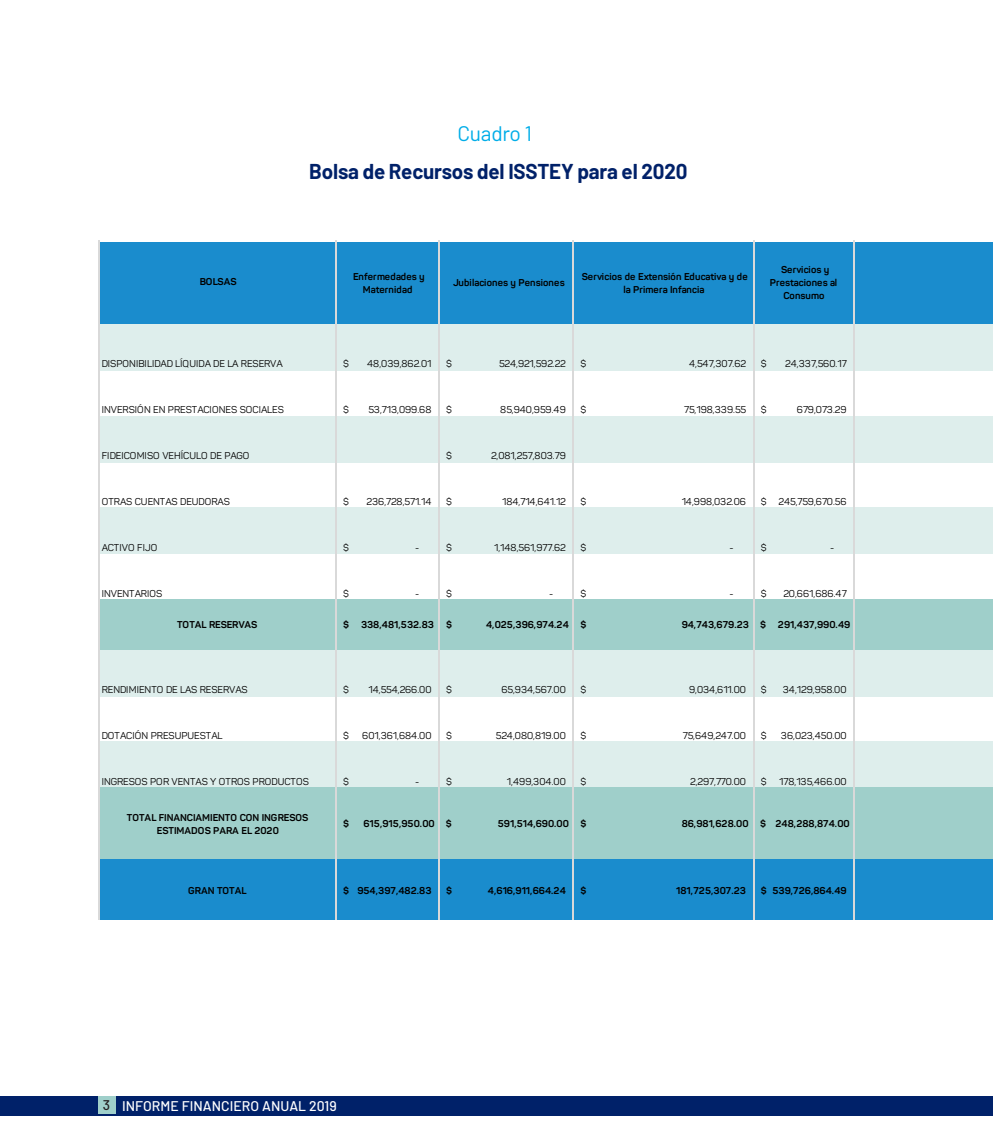
<style>
.page{position:relative;width:993px;height:1141px;background:#fff}
.page>*{position:absolute;margin:0;border:0;box-sizing:border-box;transform-origin:0 0}
.t1{font:700 21px "Barlow";letter-spacing:-.01em;color:#002169}
.t2{font:21px "Barlow";letter-spacing:-.015em;color:#00ade8}
.t3{font:500 14px "Barlow";letter-spacing:.005em;color:#fff}
.t4{font:9.8px "Panton";color:#000}
.t5{font:700 9.8px/12.8px "Panton";color:#000;text-align:center}
.t6{font:9.8px "Panton";letter-spacing:-.02em;color:#000}
.t7{font:9.8px "Panton";letter-spacing:-.025em;color:#000}
.t8{font:700 9.8px "Panton";letter-spacing:.02em;color:#000}
.s1{color:#231f20}
</style>
<div class="page">
<div style="left:0;top:1096px;width:992px;height:20px;background:#002169"></div>
<div style="left:98px;top:1096px;width:18px;height:18px;background:#9fcfca"></div>
<div style="left:100px;top:242px;width:892px;height:83px;background:#1a8ccd"></div>
<div style="left:100px;top:324px;width:892px;height:46px;background:#deeeec"></div>
<div style="left:100px;top:416px;width:892px;height:46px;background:#deeeec"></div>
<div style="left:100px;top:508px;width:892px;height:46px;background:#deeeec"></div>
<div style="left:100px;top:600px;width:892px;height:50px;background:#9fcfca"></div>
<div style="left:100px;top:650px;width:892px;height:46px;background:#deeeec"></div>
<div style="left:100px;top:742px;width:892px;height:46px;background:#deeeec"></div>
<div style="left:100px;top:788px;width:892px;height:72px;background:#9fcfca"></div>
<div style="left:100px;top:859px;width:892px;height:61px;background:#1a8ccd"></div>
<hr style="left:98px;top:241px;width:2px;height:679px;background:#d9d9d9">
<hr style="left:335px;top:241px;width:2px;height:679px;background:#d9d9d9">
<hr style="left:438px;top:241px;width:2px;height:679px;background:#d9d9d9">
<hr style="left:572px;top:241px;width:2px;height:679px;background:#d9d9d9">
<hr style="left:752px;top:241px;width:2px;height:679px;background:#d9d9d9">
<hr style="left:853px;top:241px;width:1px;height:679px;background:#d9d9d9">
<p class="t2" style="left:457px;top:121px;width:76px">Cuadro 1</p>
<p class="t1" style="left:309px;top:158px;width:379px">Bolsa de Recursos del ISSTEY para el 2020</p>
<p class="t5" style="left:200px;top:275px;width:38px">BOLSAS</p>
<p class="t5" style="left:353px;top:270px;width:73px">Enfermedades y<br>Maternidad</p>
<p class="t5" style="left:453px;top:276px;width:113px">Jubilaciones y Pensiones</p>
<p class="t5" style="left:581px;top:270px;width:167px">Servicios de Extensión Educativa y de la Primera Infancia</p>
<p class="t5" style="left:769px;top:263px;width:69px">Servicios y<br>Prestaciones al<br>Consumo</p>
<p class="t4" style="left:102px;top:358px;width:182px">DISPONIBILIDAD LÍQUIDA DE LA RESERVA</p>
<p class="t4" style="left:343px;top:358px;width:7px">$</p>
<p class="t4" style="left:367px;top:358px;width:66px">48,039,862.01</p>
<p class="t4" style="left:446px;top:358px;width:7px">$</p>
<p class="t7" style="left:499px;top:358px;width:69px">524,921,592.22</p>
<p class="t4" style="left:580px;top:358px;width:7px">$</p>
<p class="t4" style="left:688px;top:358px;width:59px">4,547,307.62</p>
<p class="t4" style="left:760px;top:358px;width:7px">$</p>
<p class="t4" style="left:785px;top:358px;width:63px">24,337,560.17</p>
<p class="t4" style="left:102px;top:404px;width:183px">INVERSIÓN EN PRESTACIONES SOCIALES</p>
<p class="t4" style="left:343px;top:404px;width:7px">$</p>
<p class="t4" style="left:368px;top:404px;width:65px">53,713,099.68</p>
<p class="t4" style="left:446px;top:404px;width:7px">$</p>
<p class="t4" style="left:500px;top:404px;width:67px">85,940,959.49</p>
<p class="t4" style="left:580px;top:404px;width:7px">$</p>
<p class="t4" style="left:684px;top:404px;width:64px">75,198,339.55</p>
<p class="t4" style="left:760px;top:404px;width:7px">$</p>
<p class="t4" style="left:796px;top:404px;width:51px">679,073.29</p>
<p class="t4" style="left:102px;top:450px;width:149px">FIDEICOMISO VEHÍCULO DE PAGO</p>
<p class="t4" style="left:446px;top:450px;width:7px">$</p>
<p class="t4" style="left:491px;top:450px;width:76px">2,081,257,803.79</p>
<p class="t4" style="left:102px;top:496px;width:130px">OTRAS CUENTAS DEUDORAS</p>
<p class="t4" style="left:343px;top:496px;width:7px">$</p>
<p class="t6" style="left:366px;top:496px;width:66px">236,728,571.14</p>
<p class="t4" style="left:446px;top:496px;width:7px">$</p>
<p class="t4" style="left:502px;top:496px;width:65px">184,714,641.12</p>
<p class="t4" style="left:580px;top:496px;width:7px">$</p>
<p class="t4" style="left:681px;top:496px;width:66px">14,998,032.06</p>
<p class="t6" style="left:760px;top:496px;width:87px">$ 245,759,670.56</p>
<p class="t4" style="left:102px;top:542px;width:57px">ACTIVO FIJO</p>
<p class="t4" style="left:343px;top:542px;width:7px">$</p>
<p class="t4" style="left:415px;top:542px;width:6px">-</p>
<p class="t4" style="left:446px;top:542px;width:7px">$</p>
<p class="t4" style="left:494px;top:542px;width:73px">1,148,561,977.62</p>
<p class="t4" style="left:580px;top:542px;width:7px">$</p>
<p class="t4" style="left:729px;top:542px;width:6px">-</p>
<p class="t4" style="left:760px;top:542px;width:7px">$</p>
<p class="t4" style="left:829px;top:542px;width:6px">-</p>
<p class="t4" style="left:102px;top:588px;width:62px">INVENTARIOS</p>
<p class="t4" style="left:343px;top:588px;width:7px">$</p>
<p class="t4" style="left:415px;top:588px;width:6px">-</p>
<p class="t4" style="left:446px;top:588px;width:7px">$</p>
<p class="t4" style="left:549px;top:588px;width:6px">-</p>
<p class="t4" style="left:580px;top:588px;width:7px">$</p>
<p class="t4" style="left:729px;top:588px;width:6px">-</p>
<p class="t4" style="left:760px;top:588px;width:7px">$</p>
<p class="t4" style="left:783px;top:588px;width:65px">20,661,686.47</p>
<p class="t5" style="left:177px;top:618px;width:82px">TOTAL RESERVAS</p>
<p class="t5" style="left:343px;top:618px;width:92px">$ 338,481,532.83</p>
<p class="t5" style="left:446px;top:618px;width:7px">$</p>
<p class="t5" style="left:486px;top:618px;width:102px">4,025,396,974.24 $</p>
<p class="t5" style="left:681px;top:618px;width:170px">94,743,679.23 $ 291,437,990.49</p>
<p class="t4" style="left:102px;top:684px;width:147px">RENDIMIENTO DE LAS RESERVAS</p>
<p class="t4" style="left:343px;top:684px;width:7px">$</p>
<p class="t4" style="left:368px;top:684px;width:65px">14,554,266.00</p>
<p class="t4" style="left:446px;top:684px;width:7px">$</p>
<p class="t4" style="left:501px;top:684px;width:66px">65,934,567.00</p>
<p class="t4" style="left:580px;top:684px;width:7px">$</p>
<p class="t4" style="left:688px;top:684px;width:58px">9,034,611.00</p>
<p class="t4" style="left:760px;top:684px;width:7px">$</p>
<p class="t4" style="left:782px;top:684px;width:65px">34,129,958.00</p>
<p class="t4" style="left:102px;top:730px;width:122px">DOTACIÓN PRESUPUESTAL</p>
<p class="t4" style="left:343px;top:730px;width:7px">$</p>
<p class="t4" style="left:362px;top:730px;width:71px">601,361,684.00</p>
<p class="t4" style="left:446px;top:730px;width:7px">$</p>
<p class="t4" style="left:495px;top:730px;width:71px">524,080,819.00</p>
<p class="t4" style="left:580px;top:730px;width:7px">$</p>
<p class="t4" style="left:682px;top:730px;width:65px">75,649,247.00</p>
<p class="t4" style="left:760px;top:730px;width:7px">$</p>
<p class="t4" style="left:780px;top:730px;width:67px">36,023,450.00</p>
<p class="t4" style="left:102px;top:776px;width:209px">INGRESOS POR VENTAS Y OTROS PRODUCTOS</p>
<p class="t4" style="left:343px;top:776px;width:7px">$</p>
<p class="t4" style="left:415px;top:776px;width:6px">-</p>
<p class="t4" style="left:446px;top:776px;width:7px">$</p>
<p class="t4" style="left:507px;top:776px;width:60px">1,499,304.00</p>
<p class="t4" style="left:580px;top:776px;width:7px">$</p>
<p class="t4" style="left:690px;top:776px;width:57px">2,297,770.00</p>
<p class="t4" style="left:760px;top:776px;width:7px">$</p>
<p class="t4" style="left:778px;top:776px;width:69px">178,135,466.00</p>
<p class="t5" style="left:127px;top:811px;width:183px">TOTAL FINANCIAMIENTO CON INGRESOS<br>ESTIMADOS PARA EL 2020</p>
<p class="t5" style="left:343px;top:817px;width:7px">$</p>
<p class="t5" style="left:363px;top:817px;width:89px">615,915,950.00 $</p>
<p class="t5" style="left:497px;top:817px;width:90px">591,514,690.00 $</p>
<p class="t5" style="left:681px;top:817px;width:169px">86,981,628.00 $ 248,288,874.00</p>
<p class="t8" style="left:188px;top:885px;width:60px">GRAN TOTAL</p>
<p class="t5" style="left:343px;top:884px;width:90px">$ 954,397,482.83</p>
<p class="t5" style="left:446px;top:884px;width:7px">$</p>
<p class="t5" style="left:488px;top:884px;width:79px">4,616,911,664.24</p>
<p class="t5" style="left:580px;top:884px;width:7px">$</p>
<p class="t5" style="left:676px;top:884px;width:71px">181,725,307.23</p>
<p class="t5" style="left:760px;top:884px;width:87px">$ 539,726,864.49</p>
<h2 class="t3" style="left:103px;top:1098px;width:235px"><span class="s1">3</span> INFORME FINANCIERO ANUAL 2019</h2>
</div>
